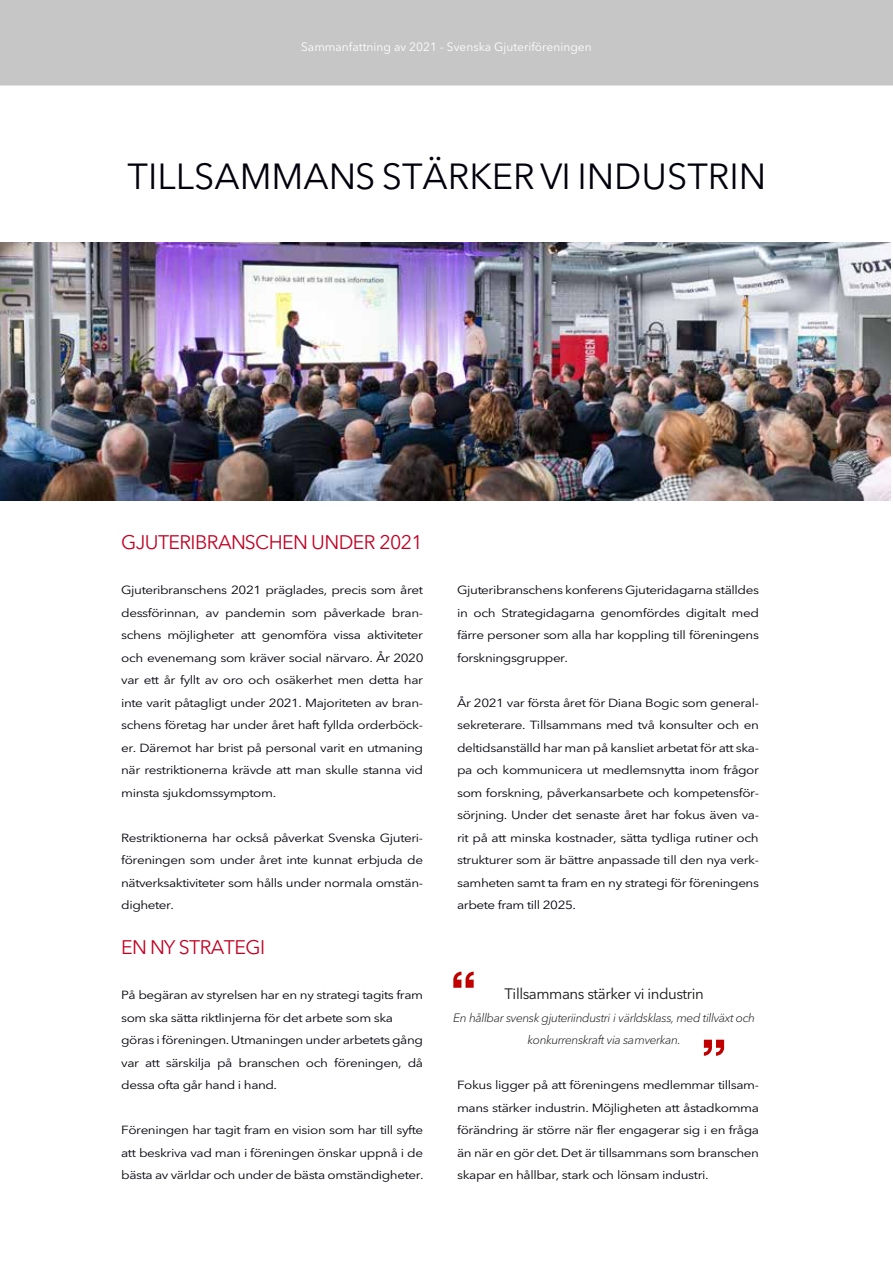
<style>
.page{position:relative;width:893px;height:1263px;background:#fff}
.page>*{position:absolute;margin:0;border:0;box-sizing:border-box;transform-origin:0 0}
.t1{font:36px "Avenir Next LT Pro";color:#03000b}
.t2{font:19.5px "Avenir Next LT Pro";letter-spacing:-.03em;color:#c10023}
.t3{font:15px "Avenir Next LT Pro";letter-spacing:-.03em;color:#161514}
.t4{font:12px "Avenir Next LT Pro";color:#fff}
.t5{font:italic 300 12px/22.5px "Avenir Next LT Pro";letter-spacing:-.03em;color:#161514;text-align:center}
.t6{font:11.7px/22.5px "Avenir Next LT Pro";letter-spacing:-.03em;color:#03000b;text-align:justify;scale:1.15 1}
</style>
<div class="page">
<img style="left:0;top:243px;width:890px;height:258px">
<svg style="left:453px;top:971px;width:21px;height:17px"></svg>
<svg style="left:704px;top:1040px;width:20px;height:16px"></svg>
<div style="left:0;top:0;width:893px;height:86px;background:#c6c6c6"></div>
<p class="t4" style="left:292px;top:37px;width:310px">Verksamhetsberättelse 2021 - Svenska Gjuteriföre ingen</p>
<p class="t4" style="left:301px;top:37px;width:292px">Sammanfattning av 2021 - Svenska Gjuteriföreningen</p>
<h1 class="t1" style="left:128px;top:146px;width:640px">TILLSAMMANS STÄRKER VI INDUSTRIN</h1>
<h2 class="t2" style="left:121px;top:526px;width:303px">GJUTERIBRANSCHEN UNDER 2021</h2>
<p class="t6" style="left:121px;top:578px;width:264px">Gjuteribranschens 2021 präglades, precis som året dessförinnan, av pandemin som påverkade bran&shy;schens möjligheter att genomföra vissa aktiviteter och evenemang som kräver social närvaro. År 2020 var ett år fyllt av oro och osäkerhet men detta har inte varit påtagligt under 2021. Majoriteten av bran&shy;schens företag har under året haft fyllda orderböck&shy;er. Däremot har brist på personal varit en utmaning när restriktionerna krävde att man skulle stanna vid minsta sjukdomssymptom.</p>
<p class="t6" style="left:121px;top:826px;width:264px">Restriktionerna har också påverkat Svenska Gjuteri&shy;föreningen som under året inte kunnat erbjuda de nätverksaktiviteter som hålls under normala omstän&shy;digheter.</p>
<h2 class="t2" style="left:121px;top:931px;width:145px">EN NY STRATEGI</h2>
<p class="t6" style="left:121px;top:983px;width:264px;text-align:left">På begäran av styrelsen har en ny strategi tagits fram som ska sätta riktlinjerna för det arbete som ska göras i föreningen. Utmaningen under arbetets gång var att särskilja på branschen och föreningen, då dessa ofta går hand i hand.</p>
<p class="t6" style="left:121px;top:1118px;width:264px">Föreningen har tagit fram en vision som har till syfte att beskriva vad man i föreningen önskar uppnå i de bästa av världar och under de bästa omständigheter.</p>
<p class="t6" style="left:457px;top:578px;width:264px">Gjuteribranschens konferens Gjuteridagarna ställdes in och Strategidagarna genomfördes digitalt med färre personer som alla har koppling till föreningens forskningsgrupper.</p>
<p class="t6" style="left:457px;top:691px;width:264px">År 2021 var första året för Diana Bogic som general&shy;sekreterare. Tillsammans med två konsulter och en deltidsanställd har man på kansliet arbetat för att ska&shy;pa och kommunicera ut medlemsnytta inom frågor som forskning, påverkansarbete och kompetensför&shy;sörjning. Under det senaste året har fokus även va&shy;rit på att minska kostnader, sätta tydliga rutiner och strukturer som är bättre anpassade till den nya verk&shy;samheten samt ta fram en ny strategi för föreningens arbete fram till 2025.</p>
<p class="t3" style="left:504px;top:981px;width:201px">Tillsammans stärker vi industrin</p>
<p class="t5" style="left:453px;top:1005px;width:303px">En hållbar svensk gjuteriindustri i världsklass, med tillväxt och konkurrenskraft via samverkan.</p>
<p class="t6" style="left:457px;top:1073px;width:264px">Fokus ligger på att föreningens medlemmar tillsam&shy;mans stärker industrin. Möjligheten att åstadkomma förändring är större när fler engagerar sig i en fråga än när en gör det. Det är tillsammans som branschen skapar en hållbar, stark och lönsam industri.</p>
</div>
